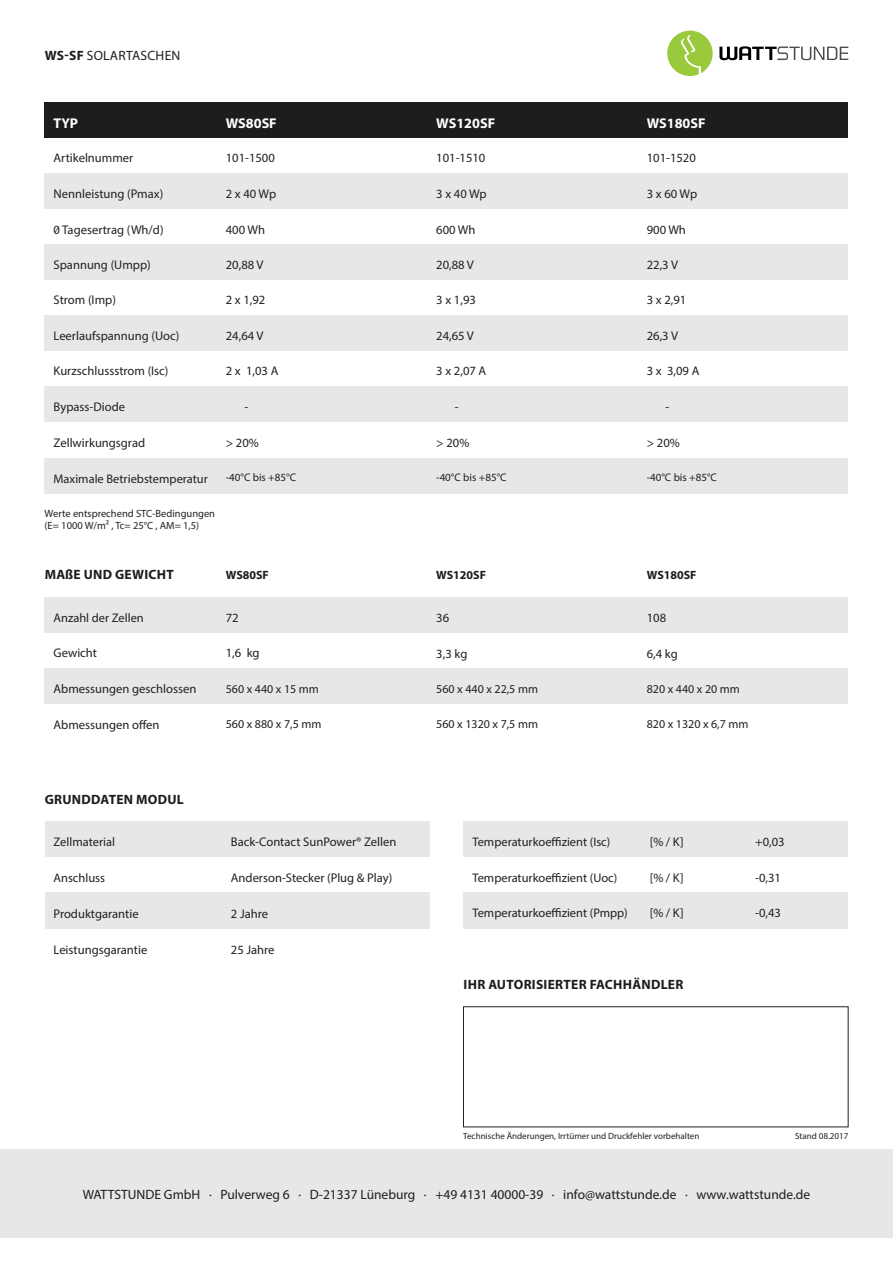
<style>
.page{position:relative;width:893px;height:1263px;background:#fff}
.page>*{position:absolute;margin:0;border:0;box-sizing:border-box;transform-origin:0 0}
.t1{font:700 14.1px "Myriad Pro";color:#fff}
.t2{font:13.5px "Myriad Pro";color:#1c1d1c}
.t3{font:700 13.5px "Myriad Pro";letter-spacing:.02em;color:#1c1d1c}
.t4{font:13.5px "Myriad Pro";letter-spacing:.02em;color:#1c1d1c}
.t5{font:12.6px "Myriad Pro";color:#231f20}
.t6{font:12.45px "Myriad Pro";color:#231f20}
.t7{font:12px "Myriad Pro";color:#231f20}
.t8{font:700 12px "Myriad Pro";color:#1c1d1c}
.t9{font:10.95px "Myriad Pro";color:#231f20}
.t10{font:10.5px/12.6px "Myriad Pro";color:#231f20}
.t11{font:9px "Myriad Pro";color:#231f20}
.s1{font-weight:700}
</style>
<div class="page">
<div style="left:0;top:1149px;width:893px;height:88px;background:#e6e7e9"></div>
<svg style="left:719px;top:46px;width:129px;height:14px"></svg>
<svg style="left:667px;top:31px;width:46px;height:45px"></svg>
<div style="left:463px;top:821px;width:385px;height:36px;background:#e6e7e9"></div>
<div style="left:45px;top:821px;width:384px;height:36px;background:#e6e7e9"></div>
<div style="left:463px;top:892px;width:385px;height:37px;background:#e6e7e9"></div>
<div style="left:45px;top:892px;width:384px;height:37px;background:#e6e7e9"></div>
<div style="left:463px;top:1006px;width:385px;height:121px;border:1px solid #231f20"></div>
<div style="left:45px;top:597px;width:803px;height:35px;background:#e6e7e9"></div>
<div style="left:45px;top:668px;width:803px;height:36px;background:#e6e7e9"></div>
<div style="left:45px;top:173px;width:803px;height:36px;background:#e6e7e9"></div>
<div style="left:45px;top:244px;width:803px;height:36px;background:#e6e7e9"></div>
<div style="left:45px;top:315px;width:803px;height:36px;background:#e6e7e9"></div>
<div style="left:45px;top:387px;width:803px;height:35px;background:#e6e7e9"></div>
<div style="left:45px;top:458px;width:803px;height:36px;background:#e6e7e9"></div>
<div style="left:45px;top:102px;width:803px;height:36px;background:#1c1d1c"></div>
<p class="t4" style="left:45px;top:47px;width:137px"><span class="s1">WS-SF</span> SOLARTASCHEN</p>
<p class="t1" style="left:54px;top:114px;width:26px">TYP</p>
<p class="t1" style="left:226px;top:114px;width:52px">WS80SF</p>
<p class="t1" style="left:436px;top:114px;width:60px">WS120SF</p>
<p class="t1" style="left:647px;top:114px;width:60px">WS180SF</p>
<p class="t5" style="left:54px;top:150px;width:81px">Artikelnummer</p>
<p class="t5" style="left:226px;top:150px;width:51px">101-1500</p>
<p class="t5" style="left:436px;top:150px;width:51px">101-1510</p>
<p class="t5" style="left:647px;top:150px;width:51px">101-1520</p>
<p class="t5" style="left:54px;top:186px;width:111px">Nennleistung (Pmax)</p>
<p class="t5" style="left:226px;top:186px;width:52px">2 x 40 Wp</p>
<p class="t5" style="left:436px;top:186px;width:52px">3 x 40 Wp</p>
<p class="t5" style="left:647px;top:186px;width:52px">3 x 60 Wp</p>
<p class="t5" style="left:54px;top:222px;width:112px">0 Tagesertrag (Wh/d)</p>
<p class="t5" style="left:226px;top:222px;width:41px">400 Wh</p>
<p class="t5" style="left:436px;top:222px;width:41px">600 Wh</p>
<p class="t5" style="left:647px;top:222px;width:41px">900 Wh</p>
<p class="t5" style="left:54px;top:257px;width:99px">Spannung (Umpp)</p>
<p class="t5" style="left:226px;top:257px;width:39px">20,88 V</p>
<p class="t5" style="left:436px;top:257px;width:39px">20,88 V</p>
<p class="t5" style="left:647px;top:257px;width:33px">22,3 V</p>
<p class="t5" style="left:54px;top:292px;width:64px">Strom (Imp)</p>
<p class="t5" style="left:226px;top:292px;width:41px">2 x 1,92</p>
<p class="t5" style="left:436px;top:292px;width:41px">3 x 1,93</p>
<p class="t5" style="left:647px;top:292px;width:41px">3 x 2,91</p>
<p class="t5" style="left:54px;top:328px;width:127px">Leerlaufspannung (Uoc)</p>
<p class="t5" style="left:226px;top:328px;width:39px">24,64 V</p>
<p class="t5" style="left:436px;top:328px;width:39px">24,65 V</p>
<p class="t5" style="left:647px;top:328px;width:33px">26,3 V</p>
<p class="t5" style="left:54px;top:363px;width:116px">Kurzschlussstrom (Isc)</p>
<p class="t5" style="left:226px;top:363px;width:54px">2 x 1,03 A</p>
<p class="t5" style="left:436px;top:363px;width:52px">3 x 2,07 A</p>
<p class="t5" style="left:647px;top:363px;width:54px">3 x 3,09 A</p>
<p class="t5" style="left:54px;top:399px;width:73px">Bypass-Diode</p>
<p class="t5" style="left:244px;top:399px;width:5px">-</p>
<p class="t5" style="left:455px;top:399px;width:5px">-</p>
<p class="t5" style="left:665px;top:399px;width:5px">-</p>
<p class="t5" style="left:54px;top:435px;width:93px">Zellwirkungsgrad</p>
<p class="t5" style="left:226px;top:435px;width:35px">&gt; 20%</p>
<p class="t5" style="left:436px;top:435px;width:35px">&gt; 20%</p>
<p class="t5" style="left:647px;top:435px;width:35px">&gt; 20%</p>
<p class="t6" style="left:54px;top:471px;width:156px">Maximale Betriebstemperatur</p>
<p class="t9" style="left:226px;top:471px;width:72px">-40°C bis +85°C</p>
<p class="t9" style="left:436px;top:471px;width:72px">-40°C bis +85°C</p>
<p class="t9" style="left:647px;top:471px;width:72px">-40°C bis +85°C</p>
<p class="t10" style="left:45px;top:506px;width:172px">Werte entsprechend STC-Bedingungen (E= 1000 W/m2 , Tc= 25°C , AM= 1,5)</p>
<p class="t3" style="left:45px;top:566px;width:74px">MAßE UNDGEWICHT</p>
<p class="t8" style="left:226px;top:567px;width:45px">WS80SF</p>
<p class="t8" style="left:436px;top:567px;width:51px">WS120SF</p>
<p class="t8" style="left:647px;top:567px;width:51px">WS180SF</p>
<p class="t6" style="left:54px;top:610px;width:92px">Anzahl der Zellen</p>
<p class="t5" style="left:226px;top:610px;width:14px">72</p>
<p class="t5" style="left:54px;top:645px;width:45px">Gewicht</p>
<p class="t5" style="left:226px;top:645px;width:35px">1,6 kg</p>
<p class="t5" style="left:54px;top:681px;width:144px">Abmessungen geschlossen</p>
<p class="t7" style="left:226px;top:681px;width:95px">560 x 440 x 15 mm</p>
<p class="t5" style="left:54px;top:717px;width:108px">Abmessungen offen</p>
<p class="t7" style="left:226px;top:717px;width:97px">560 x 880 x 7,5 mm</p>
<p class="t3" style="left:45px;top:790px;width:132px">GRUNDDATEN MODUL</p>
<p class="t6" style="left:54px;top:834px;width:63px">Zellmaterial</p>
<p class="t5" style="left:231px;top:834px;width:167px">Back-Contact SunPower® Zellen</p>
<p class="t6" style="left:54px;top:870px;width:53px">Anschluss</p>
<p class="t5" style="left:231px;top:870px;width:163px">Anderson-Stecker (Plug &amp; Play)</p>
<p class="t5" style="left:54px;top:905px;width:87px">Produktgarantie</p>
<p class="t5" style="left:231px;top:905px;width:39px">2 Jahre</p>
<p class="t5" style="left:54px;top:942px;width:95px">Leistungsgarantie</p>
<p class="t5" style="left:231px;top:942px;width:45px">25 Jahre</p>
<p class="t5" style="left:436px;top:610px;width:14px">36</p>
<p class="t5" style="left:436px;top:646px;width:33px">3,3 kg</p>
<p class="t7" style="left:436px;top:682px;width:103px">560 x 440 x 22,5 mm</p>
<p class="t7" style="left:436px;top:717px;width:103px">560 x 1320 x 7,5 mm</p>
<p class="t5" style="left:647px;top:610px;width:21px">108</p>
<p class="t5" style="left:647px;top:646px;width:33px">6,4 kg</p>
<p class="t7" style="left:647px;top:682px;width:95px">820 x 440 x 20 mm</p>
<p class="t7" style="left:647px;top:717px;width:103px">820 x 1320 x 6,7 mm</p>
<p class="t6" style="left:472px;top:834px;width:139px">Temperaturkoeffizient (Isc)</p>
<p class="t5" style="left:650px;top:834px;width:35px">[% / K]</p>
<p class="t5" style="left:755px;top:834px;width:31px">+0,03</p>
<p class="t6" style="left:472px;top:870px;width:146px">Temperaturkoeffizient (Uoc)</p>
<p class="t5" style="left:650px;top:870px;width:35px">[% / K]</p>
<p class="t5" style="left:755px;top:870px;width:27px">-0,31</p>
<p class="t6" style="left:472px;top:905px;width:157px">Temperaturkoeffizient (Pmpp)</p>
<p class="t5" style="left:650px;top:905px;width:35px">[% / K]</p>
<p class="t5" style="left:755px;top:905px;width:27px">-0,43</p>
<p class="t3" style="left:464px;top:975px;width:220px">IHR AUTORISIERTER FACHHÄNDLER</p>
<p class="t11" style="left:463px;top:1130px;width:238px">Technische Änderungen, Irrtümer und Druckfehler vorbehalten</p>
<p class="t11" style="left:795px;top:1130px;width:55px">Stand 08.2017</p>
<p class="t2" style="left:83px;top:1186px;width:729px">WATTSTUNDE GmbH · Pulverweg 6 · D-21337 Lüneburg · +49 4131 40000-39 · info@wattstunde.de · www.wattstunde.de</p>
</div>
